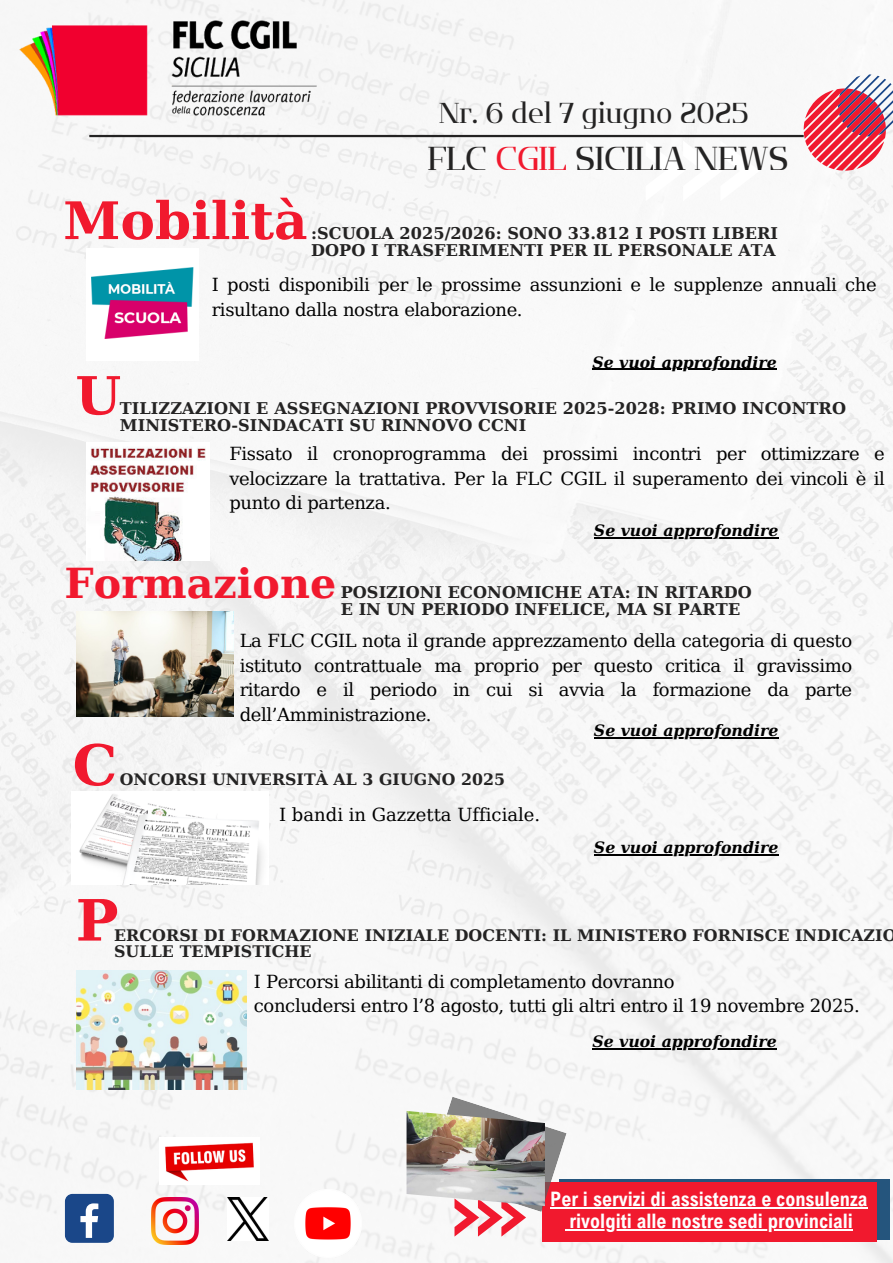
<style>
.page{position:relative;width:893px;height:1263px;background:#fff}
.page>*{position:absolute;margin:0;border:0;box-sizing:border-box;transform-origin:0 0}
.t1{font:700 57px "DejaVu Serif";color:#f1192e}
.t2{font:700 56.25px "DejaVu Serif";color:#f1192e}
.t3{font:700 52.5px "DejaVu Serif";color:#f1192e}
.t4{font:700 51.75px "DejaVu Serif";color:#f1192e}
.t5{font:700 41.25px "DejaVu Serif";color:#f1192e}
.t6{font:33.15px "Flatory Serif 400";color:#242323}
.t7{font:28.72px "Flatory Serif 400";color:#242323}
.t8{font:700 19.95px/21.9px "Arial Nova Cond";color:#fff;text-align:center}
.t9{font:18px/24.8px "DejaVu Serif";letter-spacing:-.02em;color:#000}
.t10{font:18px "DejaVu Serif";color:#000}
.t11{font:700 16.12px "DejaVu Serif";letter-spacing:.005em;color:#242323}
.t12{font:700 15.9px/16.3px "DejaVu Serif";letter-spacing:.005em;color:#242323}
.t13{font:italic 700 15.75px "DejaVu Serif";color:#000}
.t14{font:700 15.75px "DejaVu Serif";letter-spacing:.005em;color:#242323}
.s1{color:#f1192e}
</style>
<div class="page">
<img style="left:0;top:0;width:892px;height:1262px">
<hr style="left:89px;top:135px;width:714px;height:2px;background:#242323">
<img style="left:18px;top:18px;width:300px;height:100px">
<div style="left:559px;top:1179px;width:330px;height:61px;background:#25557d"></div>
<div style="left:541px;top:1182px;width:335px;height:60px;background:#f1192e"></div>
<div style="left:65px;top:1194px;width:49px;height:49px;background:#1a4789;border-radius:7px"></div>
<svg style="left:80px;top:1203px;width:18px;height:35px"></svg>
<img style="left:152px;top:1198px;width:46px;height:46px">
<img style="left:294px;top:1190px;width:67px;height:67px">
<img style="left:159px;top:1137px;width:101px;height:47px">
<img style="left:227px;top:1198px;width:42px;height:42px">
<svg style="left:645px;top:141px;width:114px;height:60px"></svg>
<svg style="left:803px;top:74px;width:90px;height:97px"></svg>
<img style="left:406px;top:1111px;width:21px;height:95px">
<img style="left:76px;top:971px;width:170px;height:118px">
<img style="left:72px;top:791px;width:197px;height:94px">
<img style="left:76px;top:611px;width:158px;height:105px">
<img style="left:86px;top:443px;width:124px;height:117px">
<img style="left:87px;top:249px;width:111px;height:111px">
<hr style="left:550px;top:1207px;width:318px;height:1px;background:#fff">
<img style="left:427px;top:1096px;width:142px;height:140px">
<hr style="left:569px;top:1229px;width:284px;height:1px;background:#fff">
<hr style="left:594px;top:737px;width:184px;height:1px;background:#000">
<hr style="left:594px;top:854px;width:184px;height:1px;background:#000">
<hr style="left:592px;top:369px;width:185px;height:1px;background:#000">
<hr style="left:594px;top:537px;width:184px;height:1px;background:#000">
<hr style="left:592px;top:1048px;width:185px;height:1px;background:#000">
<p class="t7" style="left:439px;top:96px;width:311px">Nr. 6 del 7 giugno 2025</p>
<p class="t6" style="left:428px;top:139px;width:362px">FLC <span class="s1">CGIL</span> SICILIA NEWS</p>
<p class="t4" style="left:63px;top:190px;width:246px">Mobilità</p>
<p class="t11" style="left:311px;top:224px;width:468px">:SCUOLA 2025/2026: SONO 33.812 I POSTI LIBERI</p>
<p class="t11" style="left:311px;top:241px;width:466px">DOPO I TRASFERIMENTI PER IL PERSONALE ATA</p>
<h6 class="t9" style="left:212px;top:273px;width:666px">I posti disponibili per le prossime assunzioni e le supplenze annuali che risultano dalla nostra elaborazione.</h6>
<p class="t13" style="left:592px;top:353px;width:186px">Se vuoi approfondire</p>
<h6 class="t11" style="left:120px;top:399px;width:727px">TILIZZAZIONI E ASSEGNAZIONI PROVVISORIE 2025-2028: PRIMO INCONTRO</h6>
<p class="t3" style="left:75px;top:365px;width:47px">U</p>
<h6 class="t11" style="left:120px;top:416px;width:408px">MINISTERO-SINDACATI SU RINNOVO CCNI</h6>
<p class="t9" style="left:229px;top:441px;width:657px;text-align:justify">Fissato il cronoprogramma dei prossimi incontri per ottimizzare e velocizzare la trattativa. Per la FLC CGIL il superamento dei vincoli è il punto di partenza.</p>
<p class="t13" style="left:594px;top:521px;width:186px">Se vuoi approfondire</p>
<h2 class="t5" style="left:65px;top:559px;width:273px">Formazione</h2>
<h6 class="t11" style="left:341px;top:583px;width:413px">POSIZIONI ECONOMICHE ATA: IN RITARDO</h6>
<p class="t11" style="left:341px;top:600px;width:401px">E IN UN PERIODO INFELICE, MA SI PARTE</p>
<h6 class="t9" style="left:240px;top:628px;width:614px;text-align:justify">La FLC CGIL nota il grande apprezzamento della categoria di questo istituto contrattuale ma proprio per questo critica il gravissimo ritardo e il periodo in cui si avvia la formazione da parte dell’Amministrazione.</h6>
<p class="t2" style="left:73px;top:732px;width:46px">C</p>
<p class="t14" style="left:120px;top:771px;width:387px">ONCORSI UNIVERSITÀ AL 3 GIUGNO 2025</p>
<p class="t10" style="left:279px;top:804px;width:262px">I bandi in Gazzetta Ufficiale.</p>
<p class="t13" style="left:594px;top:721px;width:186px">Se vuoi approfondire</p>
<p class="t13" style="left:594px;top:838px;width:186px">Se vuoi approfondire</p>
<p class="t1" style="left:76px;top:887px;width:44px">P</p>
<p class="t12" style="left:114px;top:927px;width:784px">ERCORSI DI FORMAZIONE INIZIALE DOCENTI: IL MINISTERO FORNISCE INDICAZIO<br>SULLE TEMPISTICHE</p>
<p class="t9" style="left:254px;top:969px;width:607px">I Percorsi abilitanti di completamento dovranno<br>concludersi entro l’8 agosto, tutti gli altri entro il 19 novembre 2025.</p>
<p class="t13" style="left:592px;top:1032px;width:186px">Se vuoi approfondire</p>
<p class="t8" style="left:550px;top:1187px;width:319px">Per i servizi di assistenza e consulenza rivolgiti alle nostre sedi provinciali</p>
</div>
